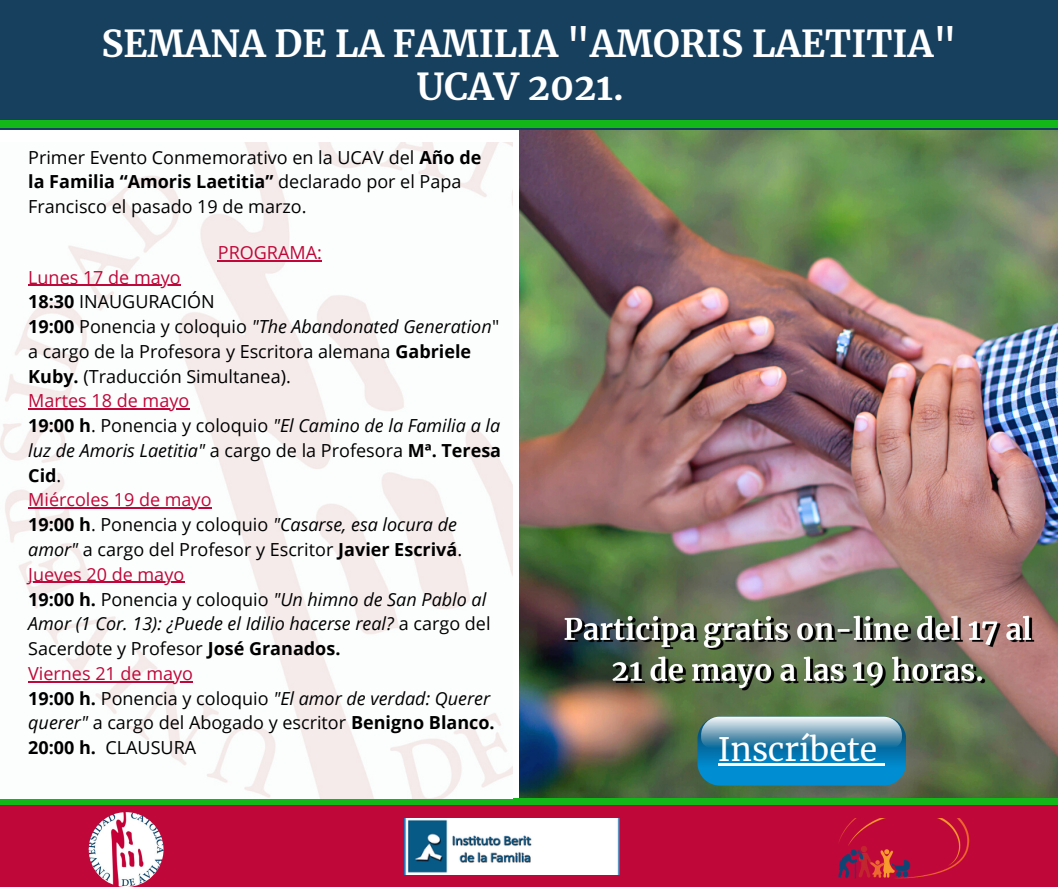
<style>
.page{position:relative;width:1058px;height:887px;background:#fff}
.page>*{position:absolute;margin:0;border:0;box-sizing:border-box;transform-origin:0 0}
.t1{font:700 36.6px/42.8px "Merriweather";color:#fff;text-align:center}
.t2{font:31.95px "Merriweather";color:#fefefe}
.t3{font:18px/24.8px "Open Sans";color:#000}
.t4{font:italic 18px/24.8px "Open Sans";color:#000;text-align:justify}
.t5{font:18px "Open Sans";color:#bf0739}
.s1{font-weight:700}
.s2{font-style:italic}
.s3{font-weight:700;font-style:normal}
.s4{font-style:normal}
</style>
<div class="page">
<img style="left:519px;top:130px;width:538px;height:668px">
<div style="left:0;top:0;width:1057px;height:130px;background:#17405e"></div>
<div style="left:0;top:804px;width:1058px;height:82px;background:#bf0739"></div>
<div style="left:0;top:798px;width:1058px;height:7px;background:#13b818"></div>
<div style="left:0;top:120px;width:1058px;height:8px;background:#13b818"></div>
<img style="left:838px;top:818px;width:132px;height:61px">
<img style="left:89px;top:812px;width:74px;height:74px;border-radius:50%">
<img style="left:404px;top:818px;width:215px;height:56px">
<img style="left:0;top:142px;width:512px;height:656px">
<hr style="left:218px;top:260px;width:104px;height:1px;background:#bf0739">
<hr style="left:38px;top:285px;width:143px;height:1px;background:#bf0739">
<hr style="left:28px;top:408px;width:161px;height:1px;background:#bf0739">
<hr style="left:28px;top:507px;width:184px;height:1px;background:#bf0739">
<hr style="left:28px;top:582px;width:156px;height:1px;background:#bf0739">
<hr style="left:28px;top:681px;width:165px;height:1px;background:#bf0739">
<img style="left:563px;top:610px;width:471px;height:80px">
<svg style="left:697px;top:716px;width:208px;height:69px;background:#4197c0"></svg>
<p class="t1" style="left:101px;top:23px;width:856px">SEMANA DE LA FAMILIA "AMORIS LAETITIA"<br>UCAV 2021.</p>
<p class="t3" style="left:28px;top:144px;width:454px">Primer Evento Conmemorativo en la UCAV del <span class="s1">Año de la Familia “Amoris Laetitia”</span> declarado por el Papa<br>Francisco el pasado 19 de marzo.</p>
<p class="t5" style="left:218px;top:239px;width:105px">PROGRAMA:</p>
<p class="t5" style="left:28px;top:264px;width:154px">Lunes 17 de mayo</p>
<p class="t3" style="left:28px;top:289px;width:188px"><span class="s1">18:30</span> INAUGURACIÓN</p>
<p class="t3" style="left:28px;top:314px;width:472px"><span class="s1">19:00</span> Ponencia y coloquio <span class="s2">"The Abandonated Generation</span>" a cargo de la Profesora y Escritora alemana <span class="s1">Gabriele<br>Kuby.</span> (Traducción Simultanea).</p>
<p class="t5" style="left:28px;top:388px;width:162px">Martes 18 de mayo</p>
<p class="t4" style="left:28px;top:413px;width:474px"><span class="s3">19:00 h</span><span class="s4">. Ponencia y coloquio</span> "El Camino de la Familia a la luz de Amoris Laetitia" <span class="s4">a cargo de la Profesora</span> <span class="s3">Mª. Teresa Cid</span><span class="s4">.</span></p>
<p class="t5" style="left:28px;top:487px;width:185px">Miércoles 19 de mayo</p>
<p class="t3" style="left:28px;top:512px;width:435px"><span class="s1">19:00 h</span>. Ponencia y coloquio <span class="s2">"Casarse, esa locura de amor"</span> a cargo del Profesor y Escritor <span class="s1">Javier Escrivá</span>.</p>
<p class="t5" style="left:28px;top:561px;width:157px">Jueves 20 de mayo</p>
<p class="t4" style="left:28px;top:586px;width:464px;text-align:left"><span class="s3">19:00 h.</span> <span class="s4">Ponencia y coloquio</span> "Un himno de San Pablo al<br>Amor (1 Cor. 13): ¿Puede el Idilio hacerse real? <span class="s4">a cargo del<br>Sacerdote y Profesor</span> <span class="s3">José Granados.</span></p>
<p class="t5" style="left:28px;top:660px;width:166px">Viernes 21 de mayo</p>
<p class="t3" style="left:28px;top:685px;width:468px"><span class="s1">19:00 h.</span> Ponencia y coloquio <span class="s2">"El amor de verdad: Querer querer"</span> a cargo del Abogado y escritor <span class="s1">Benigno Blanco.</span></p>
<p class="t3" style="left:28px;top:734px;width:169px"><span class="s1">20:00 h.</span> CLAUSURA</p>
<p class="t2" style="left:718px;top:729px;width:161px">Inscríbete</p>
</div>
